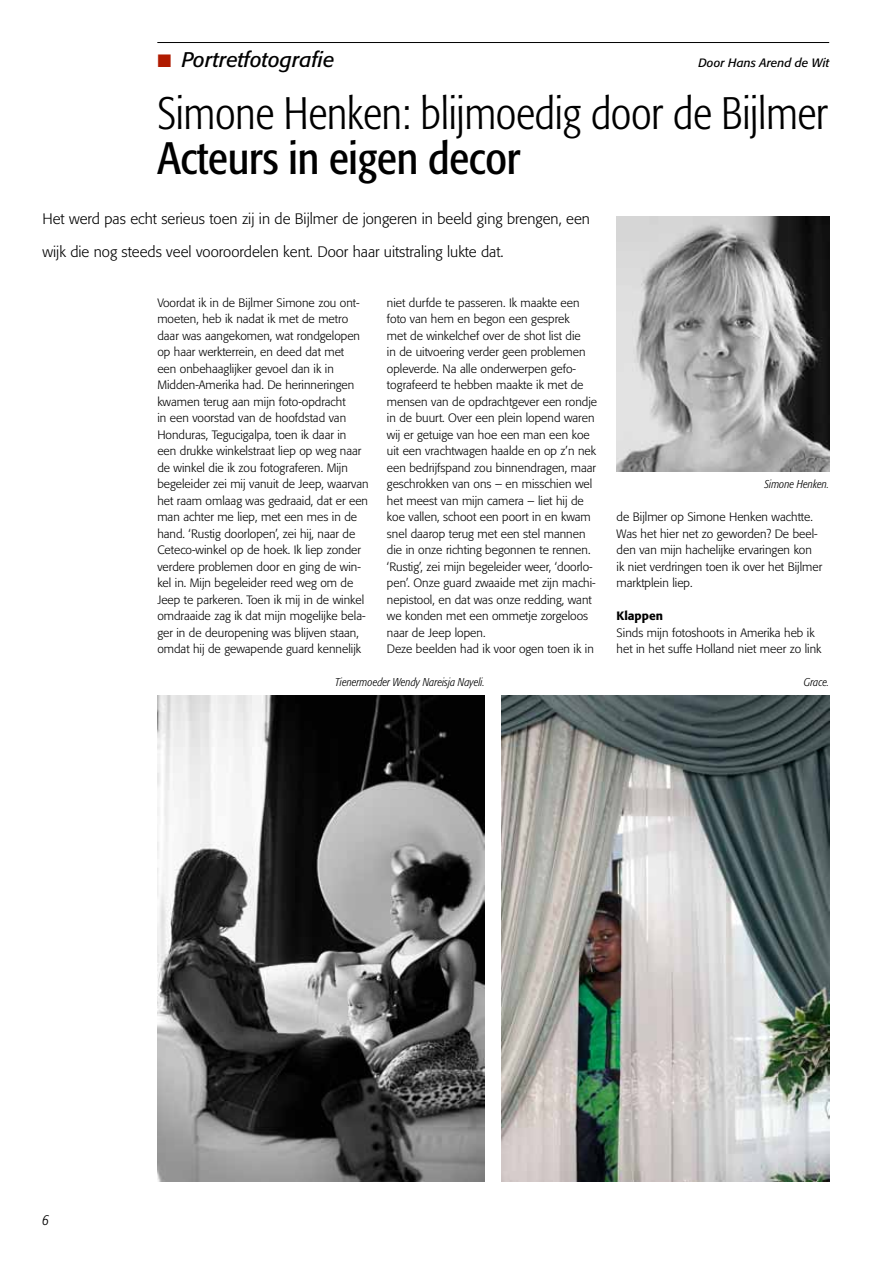
<style>
.page{position:relative;width:893px;height:1263px;background:#fff}
.page>*{position:absolute;margin:0;border:0;box-sizing:border-box;transform-origin:0 0}
.t1{font:300 condensed 45px "Formata";letter-spacing:-.01em;color:#000}
.t2{font:condensed 45px "Formata";letter-spacing:-.005em;color:#000}
.t3{font:italic 21px "Formata";color:#000}
.t4{font:300 15px "Formata";color:#000}
.t5{font:italic 300 condensed 15px "Formata";color:#000}
.t6{font:300 12px/16.5px "Formata";color:#000}
.t7{font:italic 12px "Formata";color:#000}
.t8{font:500 12px "Formata";color:#000}
.t9{font:italic 300 condensed 11.25px "Formata";color:#000}
.s1{font-family:"European Pi Three";font-style:normal;color:#b01b00}
</style>
<div class="page">
<hr style="left:157px;top:42px;width:672px;height:1px;background:#000">
<img style="left:617px;top:217px;width:212px;height:255px">
<img style="left:502px;top:695px;width:327px;height:486px">
<img style="left:157px;top:695px;width:328px;height:486px">
<h2 class="t3" style="left:157px;top:47px;width:179px"><span class="s1">K</span> Portretfotografie</h2>
<p class="t7" style="left:698px;top:55px;width:132px">Door Hans Arend de Wit</p>
<h1 class="t1" style="left:157px;top:88px;width:672px">Simone Henken: blijmoedig door de Bijlmer</h1>
<h1 class="t2" style="left:157px;top:132px;width:365px">Acteurs in eigen decor</h1>
<p class="t4" style="left:43px;top:210px;width:549px">Het werd pas echt serieus toen zij in de Bijlmer de jongeren in beeld ging brengen, een</p>
<p class="t4" style="left:43px;top:243px;width:463px">wijk die nog steeds veel vooroordelen kent. Door haar uitstraling lukte dat.</p>
<p class="t6" style="left:157px;top:294px;width:213px">Voordat ik in de Bijlmer Simone zou ont&shy;moeten, heb ik nadat ik met de metro daar was aangekomen, wat rondgelopen op haar werkterrein, en deed dat met<br>een onbehaaglijker gevoel dan ik in Midden-Amerika had. De herinneringen kwamen terug aan mijn foto-opdracht<br>in een voorstad van de hoofdstad van Honduras, Tegucigalpa, toen ik daar in<br>een drukke winkelstraat liep op weg naar de winkel die ik zou fotograferen. Mijn begeleider zei mij vanuit de Jeep, waarvan het raam omlaag was gedraaid, dat er een man achter me liep, met een mes in de hand. ‘Rustig doorlopen’, zei hij, naar de Ceteco-winkel op de hoek. Ik liep zonder verdere problemen door en ging de win&shy;kel in. Mijn begeleider reed weg om de Jeep te parkeren. Toen ik mij in de winkel omdraaide zag ik dat mijn mogelijke bela&shy;ger in de deuropening was blijven staan, omdat hij de gewapende guard kennelijk</p>
<p class="t6" style="left:387px;top:294px;width:212px">niet durfde te passeren. Ik maakte een foto van hem en begon een gesprek<br>met de winkelchef over de shot list die<br>in de uitvoering verder geen problemen opleverde. Na alle onderwerpen gefo&shy;tografeerd te hebben maakte ik met de mensen van de opdrachtgever een rondje in de buurt. Over een plein lopend waren wij er getuige van hoe een man een koe uit een vrachtwagen haalde en op z’n nek een bedrijfspand zou binnendragen, maar geschrokken van ons – en misschien wel het meest van mijn camera – liet hij de koe vallen, schoot een poort in en kwam snel daarop terug met een stel mannen die in onze richting begonnen te rennen. ‘Rustig’, zei mijn begeleider weer, ‘doorlo&shy;pen’. Onze guard zwaaide met zijn machi&shy;nepistool, en dat was onze redding, want we konden met een ommetje zorgeloos naar de Jeep lopen.<br>Deze beelden had ik voor ogen toen ik in</p>
<p class="t9" style="left:764px;top:478px;width:66px">Simone Henken.</p>
<p class="t6" style="left:617px;top:509px;width:207px">de Bijlmer op Simone Henken wachtte.<br>Was het hier net zo geworden? De beel&shy;den van mijn hachelijke ervaringen kon ik niet verdringen toen ik over het Bijlmer marktplein liep.</p>
<p class="t8" style="left:617px;top:608px;width:48px">Klappen</p>
<p class="t6" style="left:617px;top:624px;width:206px">Sinds mijn fotoshoots in Amerika heb ik het in het suffe Holland niet meer zo link</p>
<p class="t5" style="left:43px;top:1211px;width:8px">6</p>
<p class="t9" style="left:335px;top:676px;width:151px">Tienermoeder Wendy Nareisja Nayeli.</p>
<p class="t9" style="left:804px;top:676px;width:27px">Grace.</p>
</div>
